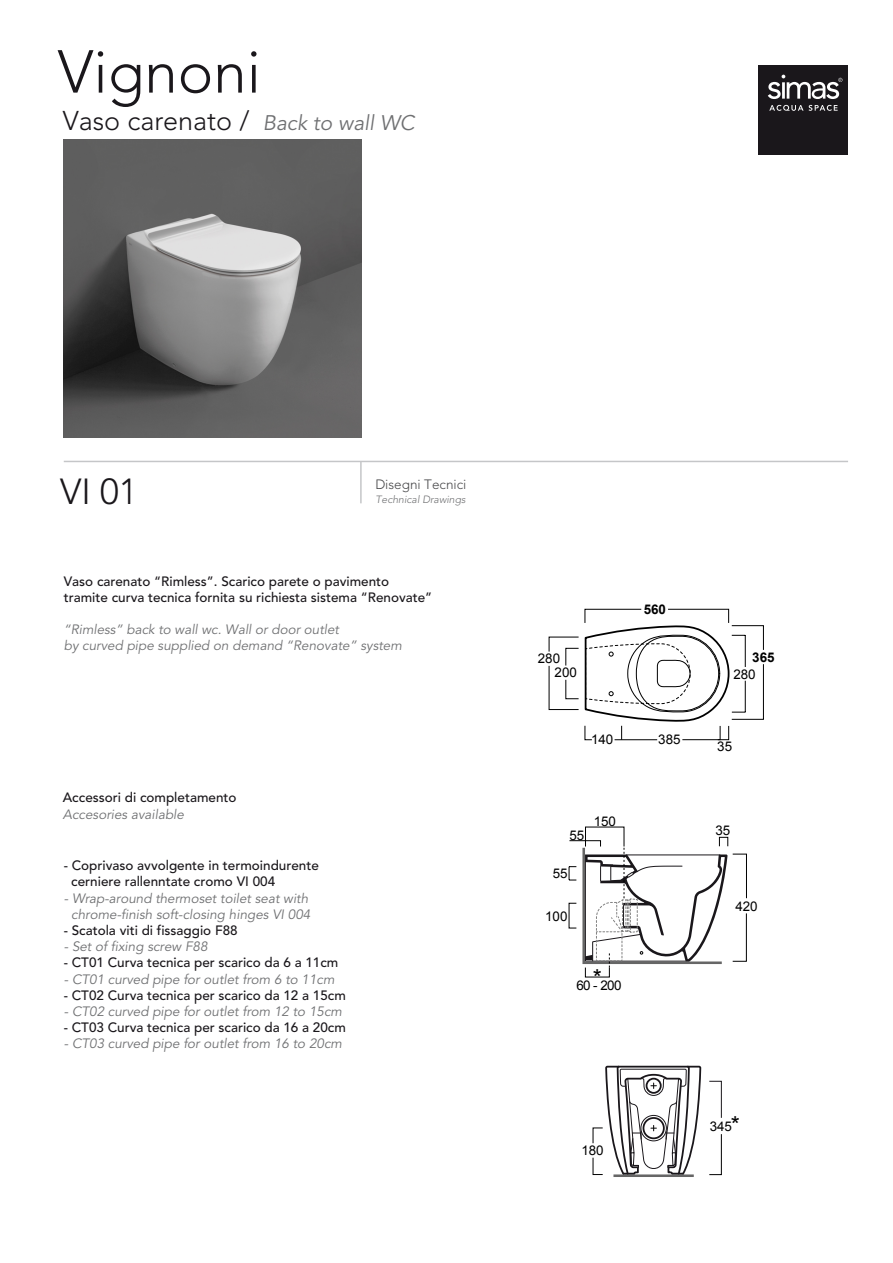
<style>
.page{position:relative;width:893px;height:1263px;background:#fff}
.page>*{position:absolute;margin:0;border:0;box-sizing:border-box;transform-origin:0 0}
.t1{font:300 60px "Avenir";color:#1a171b}
.t2{font:300 36px "Avenir";color:#1a171b}
.t3{font:300 27px "Avenir";color:#1a171b}
.t4{font:23.4px "Arial";color:#000}
.t5{font:500 13.5px/16.2px "Avenir";color:#1a171b}
.t6{font:italic 13.5px/16.2px "Avenir";color:#6f7072;text-align:center}
.t7{font:italic 13.5px/16.2px "Avenir";color:#707173}
.t8{font:300 13.5px "Avenir";color:#49494b}
.t9{font:13.35px/14px "Arial";color:#000}
.t10{font:700 13.35px "Arial";color:#000}
.t11{font:italic 300 10.5px "Avenir";color:#707173}
.s1{font-weight:400;font-style:italic;font-size:21px;color:#6f7072}
.s2{font-size:23.4px}
</style>
<div class="page">
<img style="left:64px;top:140px;width:297px;height:298px">
<div style="left:719px;top:837px;width:9px;height:9px;border:1px solid #000"></div>
<svg style="left:549px;top:609px;width:215px;height:131px"></svg>
<svg style="left:569px;top:840px;width:178px;height:337px"></svg>
<hr style="left:64px;top:461px;width:784px;height:1px;background:#c5c6c8">
<div style="left:759px;top:65px;width:89px;height:89px;background:#1a171b"></div>
<svg style="left:768px;top:75px;width:74px;height:24px"></svg>
<svg style="left:769px;top:105px;width:69px;height:6px"></svg>
<hr style="left:360px;top:461px;width:2px;height:42px;background:#c5c6c8">
<h1 class="t1" style="left:58px;top:37px;width:205px">Vignoni</h1>
<h3 class="t3" style="left:63px;top:105px;width:353px">Vaso carenato / <span class="s1">Back to wall WC</span></h3>
<h2 class="t2" style="left:60px;top:471px;width:79px">VI 01</h2>
<p class="t8" style="left:375px;top:476px;width:93px">Disegni Tecnici</p>
<p class="t11" style="left:375px;top:494px;width:92px">Technical Drawings</p>
<p class="t5" style="left:64px;top:573px;width:370px">Vaso carenato “Rimless”. Scarico parete o pavimento tramite curva tecnica fornita su richiesta sistema “Renovate”</p>
<p class="t7" style="left:64px;top:622px;width:340px">“Rimless” back to wall wc. Wall or door outlet<br>by curved pipe supplied on demand “Renovate” system</p>
<p class="t5" style="left:63px;top:790px;width:175px">Accessori di completamento</p>
<p class="t7" style="left:63px;top:806px;width:123px">Accesories available</p>
<p class="t5" style="left:71px;top:858px;width:249px;text-indent:-7px">- Coprivaso avvolgente in termoindurente cerniere rallenntate cromo VI 004</p>
<p class="t6" style="left:64px;top:890px;width:248px">- Wrap-around thermoset toilet seat with chrome-finish soft-closing hinges VI 004</p>
<p class="t5" style="left:64px;top:922px;width:175px">- Scatola viti di fissaggio F88</p>
<p class="t6" style="left:64px;top:939px;width:145px">- Set of fixing screw F88</p>
<p class="t5" style="left:64px;top:955px;width:276px">- CT01 Curva tecnica per scarico da 6 a 11cm</p>
<p class="t6" style="left:64px;top:971px;width:272px">- CT01 curved pipe for outlet from 6 to 11cm</p>
<p class="t5" style="left:64px;top:987px;width:284px">- CT02 Curva tecnica per scarico da 12 a 15cm</p>
<p class="t6" style="left:64px;top:1003px;width:280px">- CT02 curved pipe for outlet from 12 to 15cm</p>
<p class="t5" style="left:64px;top:1019px;width:284px">- CT03 Curva tecnica per scarico da 16 a 20cm</p>
<p class="t6" style="left:64px;top:1036px;width:280px">- CT03 curved pipe for outlet from 16 to 20cm</p>
<p class="t9" style="left:555px;top:652px;width:24px;text-indent:-17px">280<br>200</p>
<p class="t10" style="left:644px;top:601px;width:24px">560</p>
<p class="t9" style="left:591px;top:732px;width:24px">140</p>
<p class="t9" style="left:658px;top:732px;width:24px">385</p>
<p class="t9" style="left:569px;top:828px;width:16px">55</p>
<p class="t9" style="left:553px;top:866px;width:16px">55</p>
<p class="t9" style="left:545px;top:909px;width:24px">100</p>
<p class="t9" style="left:594px;top:814px;width:24px">150</p>
<h3 class="t4" style="left:593px;top:962px;width:11px">*</h3>
<p class="t9" style="left:576px;top:978px;width:47px">60 - 200</p>
<p class="t10" style="left:752px;top:648px;width:24px">365</p>
<p class="t9" style="left:733px;top:667px;width:24px">280</p>
<p class="t9" style="left:717px;top:739px;width:16px">35</p>
<p class="t9" style="left:715px;top:824px;width:16px">35</p>
<p class="t9" style="left:735px;top:899px;width:24px">420</p>
<p class="t9" style="left:581px;top:1143px;width:24px">180</p>
<p class="t9" style="left:710px;top:1119px;width:32px">345<span class="s2">*</span></p>
</div>
